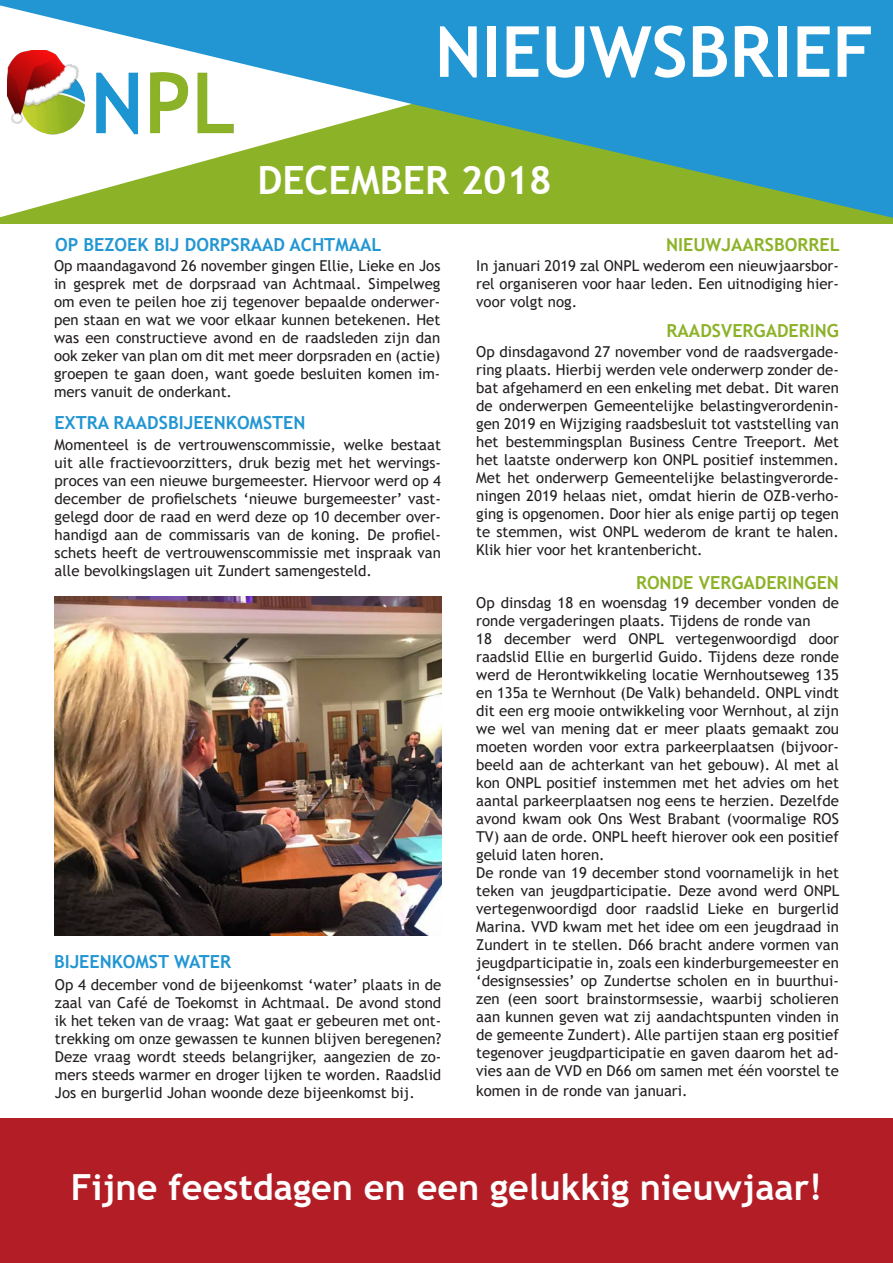
<style>
.page{position:relative;width:893px;height:1263px;background:#fff}
.page>*{position:absolute;margin:0;border:0;box-sizing:border-box;transform-origin:0 0}
.t1{font:700 70.5px "Trebuchet MS";color:#fff}
.t2{font:700 39px "Trebuchet MS";color:#fff}
.t3{font:700 36px "Trebuchet MS";color:#fff}
.t4{font:700 18px "Trebuchet MS";color:#2296d3}
.t5{font:700 18px "Trebuchet MS";color:#8cb227}
.t6{font:15px/18px "Trebuchet MS";color:#231f20;text-align:justify}
</style>
<div class="page">
<svg style="left:0;top:0;width:893px;height:224px;background:#62ada4"></svg>
<img style="left:19px;top:68px;width:217px;height:69px">
<img style="left:55px;top:597px;width:387px;height:338px">
<div style="left:0;top:1118px;width:893px;height:145px;background:#b31e26"></div>
<img style="left:8px;top:50px;width:71px;height:74px">
<p class="t1" style="left:435px;top:8px;width:440px">NIEUWSBRIEF</p>
<p class="t2" style="left:257px;top:155px;width:296px">DECEMBER 2018</p>
<p class="t4" style="left:55px;top:234px;width:328px">OP BEZOEK BIJ DORPSRAAD ACHTMAAL</p>
<p class="t6" style="left:54px;top:256px;width:388px">Op maandagavond 26 november gingen Ellie, Lieke en Jos in gesprek met de dorpsraad van Achtmaal. Simpelweg om even te peilen hoe zij tegenover bepaalde onderwer&shy;pen staan en wat we voor elkaar kunnen betekenen. Het was een constructieve avond en de raadsleden zijn dan ook zeker van plan om dit met meer dorpsraden en (actie) groepen te gaan doen, want goede besluiten komen im&shy;mers vanuit de onderkant.</p>
<p class="t4" style="left:55px;top:412px;width:252px">EXTRA RAADSBIJEENKOMSTEN</p>
<p class="t6" style="left:55px;top:436px;width:388px">Momenteel is de vertrouwenscommissie, welke bestaat uit alle fractievoorzitters, druk bezig met het wervings&shy;proces van een nieuwe burgemeester. Hiervoor werd op 4 december de profielschets ‘nieuwe burgemeester’ vast&shy;gelegd door de raad en werd deze op 10 december over&shy;handigd aan de commissaris van de koning. De profiel&shy;schets heeft de vertrouwenscommissie met inspraak van alle bevolkingslagen uit Zundert samengesteld.</p>
<p class="t4" style="left:54px;top:950px;width:179px">BIJEENKOMST WATER</p>
<p class="t6" style="left:55px;top:976px;width:388px">Op 4 december vond de bijeenkomst ‘water’ plaats in de zaal van Café de Toekomst in Achtmaal. De avond stond ik het teken van de vraag: Wat gaat er gebeuren met ont&shy;trekking om onze gewassen te kunnen blijven beregenen?<br>Deze vraag wordt steeds belangrijker, aangezien de zo&shy;mers steeds warmer en droger lijken te worden. Raadslid Jos en burgerlid Johan woonde deze bijeenkomst bij.</p>
<p class="t5" style="left:666px;top:234px;width:175px">NIEUWJAARSBORREL</p>
<p class="t6" style="left:476px;top:256px;width:364px">In januari 2019 zal ONPL wederom een nieuwjaarsbor&shy;rel organiseren voor haar leden. Een uitnodiging hier&shy;voor volgt nog.</p>
<p class="t5" style="left:667px;top:319px;width:174px">RAADSVERGADERING</p>
<p class="t6" style="left:476px;top:342px;width:364px">Op dinsdagavond 27 november vond de raadsvergade&shy;ring plaats. Hierbij werden vele onderwerp zonder de&shy;bat afgehamerd en een enkeling met debat. Dit waren de onderwerpen Gemeentelijke belastingverordenin&shy;gen 2019 en Wijziging raadsbesluit tot vaststelling van het bestemmingsplan Business Centre Treeport. Met het laatste onderwerp kon ONPL positief instemmen.<br>Met het onderwerp Gemeentelijke belastingverorde&shy;ningen 2019 helaas niet, omdat hierin de OZB-verho&shy;ging is opgenomen. Door hier als enige partij op tegen te stemmen, wist ONPL wederom de krant te halen.<br>Klik hier voor het krantenbericht.</p>
<p class="t5" style="left:636px;top:571px;width:204px">RONDE VERGADERINGEN</p>
<p class="t6" style="left:476px;top:593px;width:364px">Op dinsdag 18 en woensdag 19 december vonden de ronde vergaderingen plaats. Tijdens de ronde van</p>
<p class="t6" style="left:476px;top:629px;width:364px">18 december werd ONPL vertegenwoordigd door raadslid Ellie en burgerlid Guido. Tijdens deze ronde werd de Herontwikkeling locatie Wernhoutseweg 135 en 135a te Wernhout (De Valk) behandeld. ONPL vindt dit een erg mooie ontwikkeling voor Wernhout, al zijn we wel van mening dat er meer plaats gemaakt zou moeten worden voor extra parkeerplaatsen (bijvoor&shy;beeld aan de achterkant van het gebouw). Al met al kon ONPL positief instemmen met het advies om het aantal parkeerplaatsen nog eens te herzien. Dezelfde avond kwam ook Ons West Brabant (voormalige ROS TV) aan de orde. ONPL heeft hierover ook een positief geluid laten horen.</p>
<p class="t6" style="left:476px;top:863px;width:365px">De ronde van 19 december stond voornamelijk in het teken van jeugdparticipatie. Deze avond werd ONPL vertegenwoordigd door raadslid Lieke en burgerlid Marina. VVD kwam met het idee om een jeugdraad in Zundert in te stellen. D66 bracht andere vormen van jeugdparticipatie in, zoals een kinderburgemeester en ‘designsessies’ op Zundertse scholen en in buurthui&shy;zen (een soort brainstormsessie, waarbij scholieren aan kunnen geven wat zij aandachtspunten vinden in de gemeente Zundert). Alle partijen staan erg positief tegenover jeugdparticipatie en gaven daarom het ad&shy;vies aan de VVD en D66 om samen met één voorstel te</p>
<p class="t6" style="left:476px;top:1081px;width:213px">komen in de ronde van januari.</p>
<p class="t3" style="left:71px;top:1165px;width:753px">Fijne feestdagen en een gelukkig nieuwjaar!</p>
</div>
